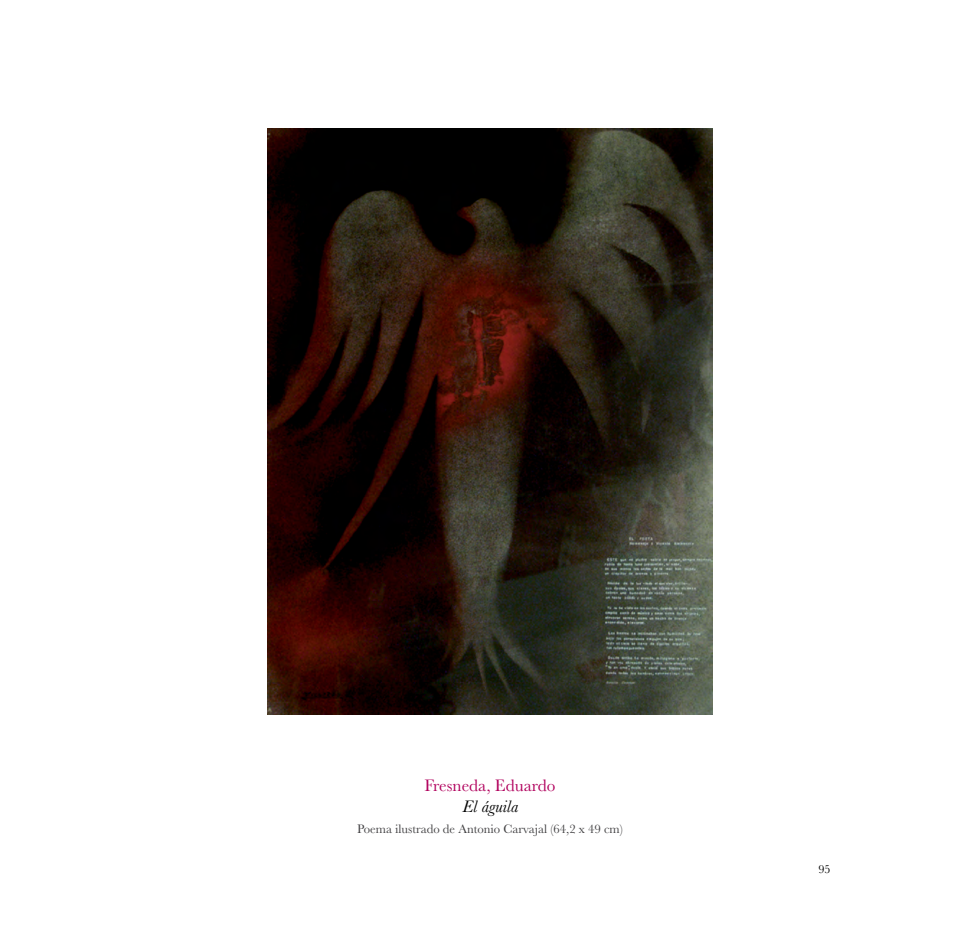
<style>
.page{position:relative;width:979px;height:937px;background:#fff}
.page>*{position:absolute;margin:0;border:0;box-sizing:border-box;transform-origin:0 0}
.t1{font:17.25px "Baskerville MT Std";color:#b1005d}
.t2{font:italic 17.25px "Baskerville MT Std";color:#000}
.t3{font:12.75px "Baskerville MT Std";color:#414042}
.t4{font:12px "Baskerville MT Std";color:#000}
</style>
<div class="page">
<img style="left:267px;top:128px;width:445px;height:586px">
<h1 class="t1" style="left:424px;top:775px;width:132px">Fresneda, Eduardo</h1>
<h1 class="t2" style="left:462px;top:796px;width:57px">El águila</h1>
<p class="t3" style="left:357px;top:821px;width:267px">Poema ilustrado de Antonio Carvajal (64,2 x 49 cm)</p>
<p class="t4" style="left:818px;top:861px;width:13px">95</p>
</div>
